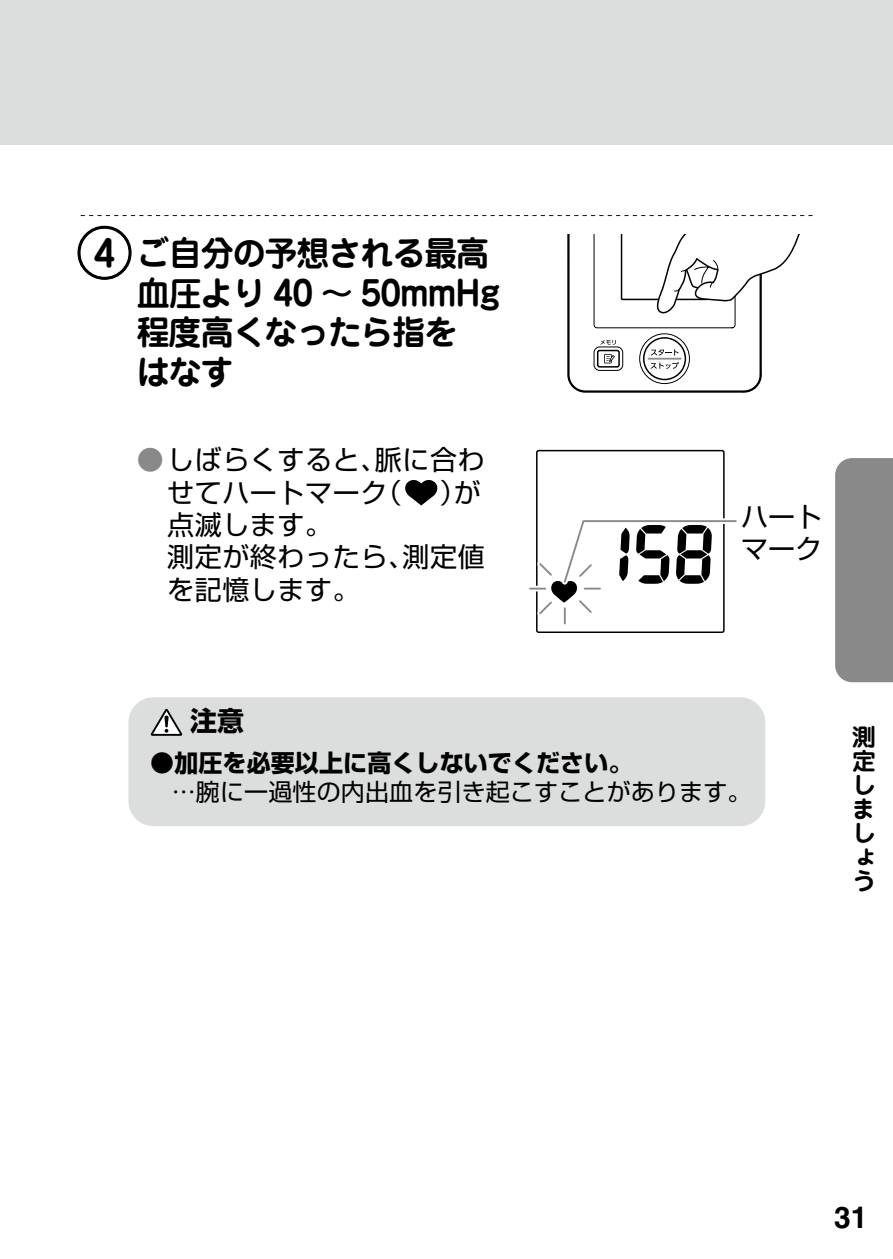
<style>
.page{position:relative;width:893px;height:1259px;background:#fff}
.page>*{position:absolute;margin:0;border:0;box-sizing:border-box;transform-origin:0 0}
.t1{font:700 36px "Jun 501 Pro";color:#000}
.t2{font:700 34.2px/39.6px "Jun 501 Pro";letter-spacing:-.03em;color:#000}
.t3{font:700 30px "Helvetica LT Std";color:#000}
.t4{font:27px/32.4px "Shin Go Pro";letter-spacing:.025em;color:#000}
.t5{font:700 27px "Shin Go Pro";color:#000}
.t6{font:24px "Shin Go Pro";letter-spacing:.005em;color:#000}
.t7{font:700 24px "Shin Go Pro";letter-spacing:.005em;color:#000}
.t8{font:700 24px/24px "Jun 501 Pro";color:#000;text-align:justify}
.s1{color:#898989}
</style>
<div class="page">
<div style="left:536px;top:450px;width:189px;height:183px;border:2px solid #000;border-radius:2px"></div>
<svg style="left:567px;top:235px;width:233px;height:158px"></svg>
<div style="left:128px;top:697px;width:637px;height:129px;background:#dcdddd"></div>
<svg style="left:151px;top:709px;width:31px;height:27px"></svg>
<div style="left:0;top:0;width:893px;height:145px;background:#dcdddd"></div>
<svg style="left:77px;top:225px;width:55px;height:55px"></svg>
<svg style="left:530px;top:515px;width:207px;height:108px"></svg>
<svg style="left:405px;top:480px;width:32px;height:25px"></svg>
<svg style="left:81px;top:215px;width:732px;height:1px"></svg>
<div style="left:835px;top:458px;width:58px;height:224px;background:#898989"></div>
<h1 class="t1" style="left:93px;top:224px;width:24px">4</h1>
<p class="t2" style="left:137px;top:230px;width:365px">ご自分の予想される最高血圧より 40 ～ 50mmHg程度高くなったら指を<br>はなす</p>
<p class="t4" style="left:167px;top:440px;width:319px;text-indent:-30px"><span class="s1">●</span>しばらくすると、脈に合わせてハートマーク（　 ）が点滅します。<br>測定が終わったら、測定値を記憶します。</p>
<p class="t4" style="left:741px;top:497px;width:82px">ハートマーク</p>
<p class="t5" style="left:190px;top:699px;width:55px">注意</p>
<p class="t7" style="left:150px;top:743px;width:484px">●加圧を必要以上に高くしないでください。</p>
<p class="t6" style="left:172px;top:772px;width:581px">…腕に一過性の内出血を引き起こすことがあります。</p>
<p class="t8" style="left:852px;top:722px;width:24px">測定しましょう</p>
<p class="t3" style="left:834px;top:1199px;width:35px">31</p>
</div>
